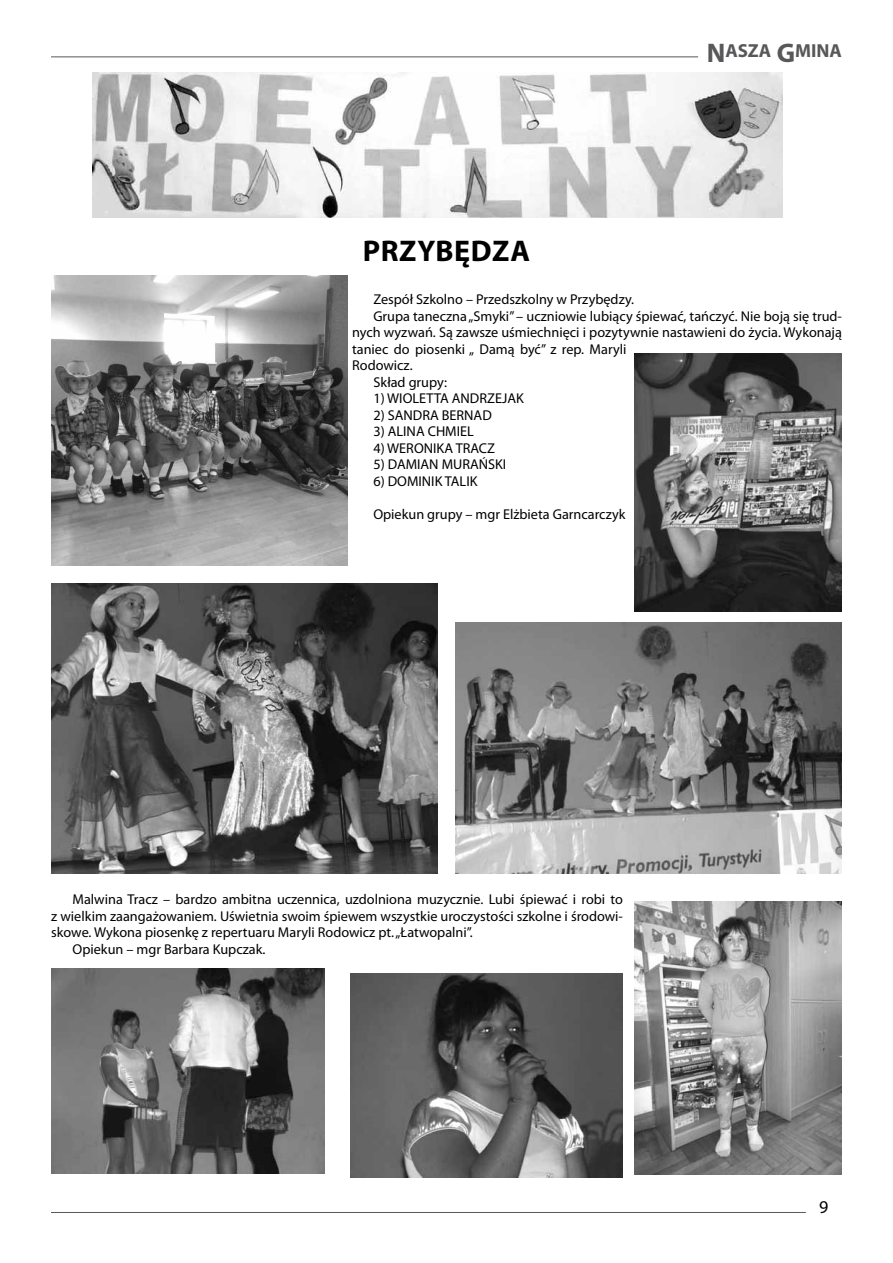
<style>
.page{position:relative;width:893px;height:1263px;background:#fff}
.page>*{position:absolute;margin:0;border:0;box-sizing:border-box;transform-origin:0 0}
.t1{font:700 30px "Myriad Pro";color:#000}
.t2{font:700 18.9px "Myriad Pro";color:#58585a}
.t3{font:18px "Myriad Pro";color:#000}
.t4{font:14.25px "Myriad Pro";color:#000}
.s1{font-size:27px}
</style>
<div class="page">
<hr style="left:51px;top:56px;width:647px;height:1px;background:#58585a">
<hr style="left:51px;top:1212px;width:755px;height:1px;background:#58585a">
<img style="left:350px;top:973px;width:273px;height:205px">
<img style="left:51px;top:969px;width:273px;height:205px">
<img style="left:635px;top:901px;width:207px;height:274px">
<img style="left:455px;top:623px;width:387px;height:250px">
<img style="left:51px;top:583px;width:386px;height:290px">
<img style="left:635px;top:353px;width:207px;height:258px">
<img style="left:51px;top:275px;width:296px;height:290px">
<img style="left:92px;top:72px;width:691px;height:146px">
<h2 class="t2" style="left:707px;top:39px;width:137px"><span class="s1">N</span>ASZA <span class="s1">G</span>MINA</h2>
<h1 class="t1" style="left:363px;top:231px;width:20px">PRZYBĘDZA</h1>
<p class="t4" style="left:373px;top:291px;width:262px">Zespół Szkolno – Przedszkolny w Przybędzy.</p>
<p class="t4" style="left:373px;top:307px;width:470px">Grupa taneczna „Smyki” – uczniowie lubiący śpiewać, tańczyć. Nie boją się trud-</p>
<p class="t4" style="left:352px;top:324px;width:491px">nych wyzwań. Są zawsze uśmiechnięci i pozytywnie nastawieni do życia. Wykonają</p>
<p class="t4" style="left:352px;top:340px;width:276px">taniec do piosenki „ Damą być” z rep. Maryli</p>
<p class="t4" style="left:352px;top:357px;width:62px">Rodowicz.</p>
<p class="t4" style="left:373px;top:373px;width:75px">Skład grupy:</p>
<p class="t4" style="left:373px;top:390px;width:152px">1) WIOLETTA ANDRZEJAK</p>
<p class="t4" style="left:373px;top:406px;width:120px">2) SANDRA BERNAD</p>
<p class="t4" style="left:373px;top:423px;width:102px">3) ALINA CHMIEL</p>
<p class="t4" style="left:373px;top:439px;width:123px">4) WERONIKA TRACZ</p>
<p class="t4" style="left:373px;top:456px;width:134px">5) DAMIAN MURAŃSKI</p>
<p class="t4" style="left:373px;top:472px;width:106px">6) DOMINIK TALIK</p>
<p class="t4" style="left:373px;top:505px;width:254px">Opiekun grupy – mgr Elżbieta Garncarczyk</p>
<p class="t4" style="left:73px;top:891px;width:552px">Malwina Tracz – bardzo ambitna uczennica, uzdolniona muzycznie. Lubi śpiewać i robi to</p>
<p class="t4" style="left:51px;top:907px;width:573px">z wielkim zaangażowaniem. Uświetnia swoim śpiewem wszystkie uroczystości szkolne i środowi-</p>
<p class="t4" style="left:51px;top:924px;width:423px">skowe. Wykona piosenkę z repertuaru Maryli Rodowicz pt. „Łatwopalni”.</p>
<p class="t4" style="left:73px;top:940px;width:195px">Opiekun – mgr Barbara Kupczak.</p>
<p class="t3" style="left:819px;top:1196px;width:11px">9</p>
</div>
